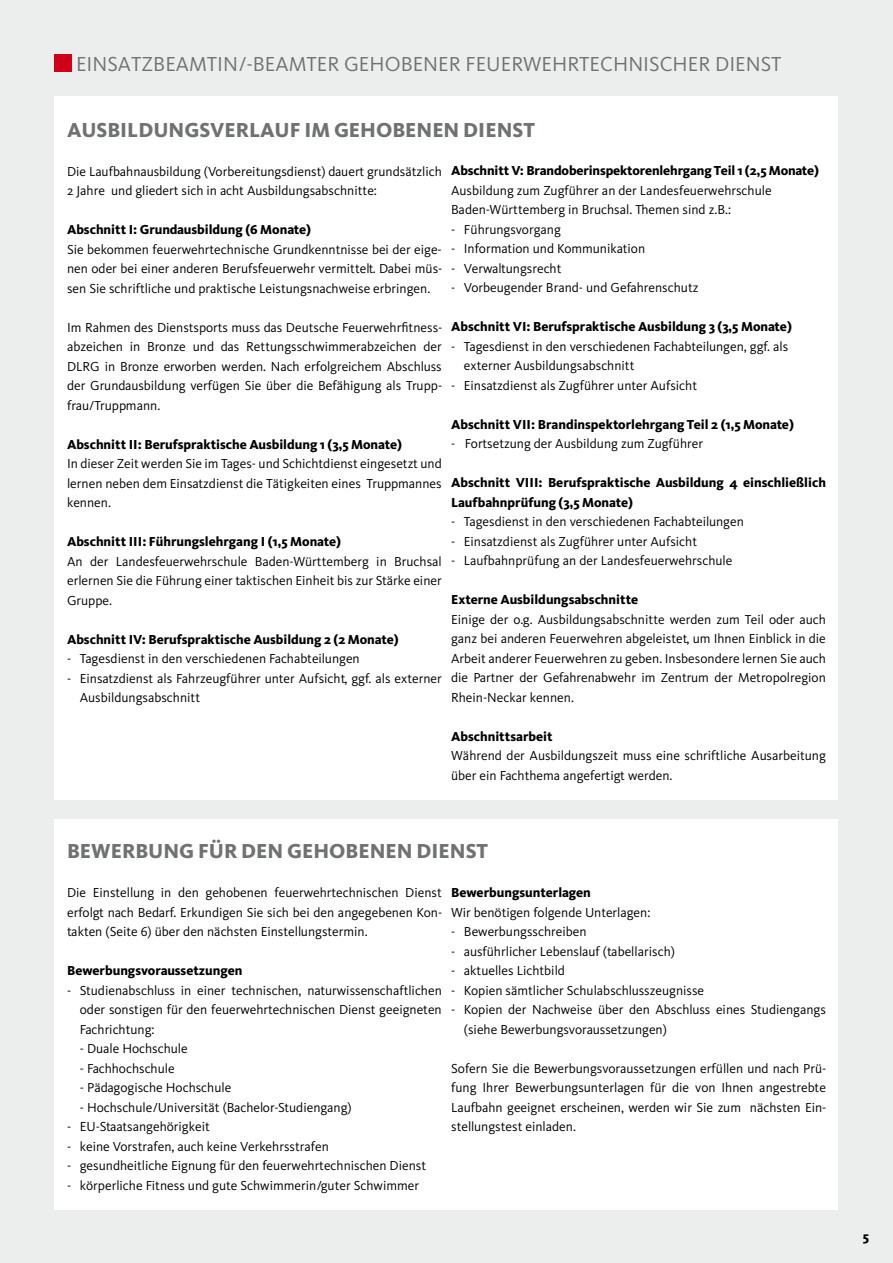
<style>
.page{position:relative;width:893px;height:1263px;background:#eceded}
.page>*{position:absolute;margin:0;border:0;box-sizing:border-box;transform-origin:0 0}
.t1{font:800 21px "Kievit";color:#707172}
.t2{font:21px "Kievit";color:#707172}
.t3{font:13.5px/19.5px "Kievit";color:#000;text-align:justify}
.t4{font:800 13.5px/19.5px "Kievit";color:#000}
</style>
<div class="page">
<div style="left:54px;top:96px;width:784px;height:704px;background:#fff"></div>
<div style="left:54px;top:819px;width:784px;height:390px;background:#fff"></div>
<div style="left:54px;top:54px;width:17px;height:17px;background:#d10019"></div>
<h1 class="t2" style="left:76px;top:51px;width:707px">EINSATZBEAMTIN/-BEAMTER GEHOBENER FEUERWEHRTECHNISCHER DIENST</h1>
<h1 class="t1" style="left:67px;top:117px;width:469px">AUSBILDUNGSVERLAUF IM GEHOBENEN DIENST</h1>
<p class="t3" style="left:67px;top:161px;width:376px">Die Laufbahnausbildung (Vorbereitungsdienst) dauert grundsätzlich<br>2 Jahre und gliedert sich in acht Ausbildungsabschnitte:</p>
<p class="t4" style="left:67px;top:220px;width:246px">Abschnitt I: Grundausbildung (6 Monate)</p>
<p class="t3" style="left:67px;top:239px;width:377px">Sie bekommen feuerwehrtechnische Grundkenntnisse bei der eige&shy;nen oder bei einer anderen Berufsfeuerwehr vermittelt. Dabei müs&shy;sen Sie schriftliche und praktische Leistungsnachweise erbringen.</p>
<p class="t3" style="left:67px;top:317px;width:377px">Im Rahmen des Dienstsports muss das Deutsche Feuerwehrfitness&shy;abzeichen in Bronze und das Rettungsschwimmerabzeichen der DLRG in Bronze erworben werden. Nach erfolgreichem Abschluss der Grundausbildung verfügen Sie über die Befähigung als Trupp&shy;frau/Truppmann.</p>
<p class="t4" style="left:67px;top:434px;width:336px">Abschnitt II: Berufspraktische Ausbildung 1 (3,5 Monate)</p>
<p class="t3" style="left:67px;top:454px;width:376px">In dieser Zeit werden Sie im Tages- und Schichtdienst eingesetzt und lernen neben dem Einsatzdienst die Tätigkeiten eines Truppmannes kennen.</p>
<p class="t4" style="left:67px;top:531px;width:275px">Abschnitt III: Führungslehrgang I (1,5 Monate)</p>
<p class="t3" style="left:67px;top:551px;width:376px">An der Landesfeuerwehrschule Baden-Württemberg in Bruchsal erlernen Sie die Führung einer taktischen Einheit bis zur Stärke einer Gruppe.</p>
<p class="t4" style="left:67px;top:629px;width:333px">Abschnitt IV: Berufspraktische Ausbildung 2 (2 Monate)</p>
<p class="t3" style="left:67px;top:648px;width:294px">- Tagesdienst in den verschiedenen Fachabteilungen</p>
<p class="t3" style="left:80px;top:668px;width:363px;text-indent:-13px">- Einsatzdienst als Fahrzeugführer unter Aufsicht, ggf. als externer<br>Ausbildungsabschnitt</p>
<p class="t4" style="left:451px;top:161px;width:369px">Abschnitt V: Brandoberinspektorenlehrgang Teil 1 (2,5 Monate)</p>
<p class="t3" style="left:451px;top:180px;width:322px">Ausbildung zum Zugführer an der Landesfeuerwehrschule<br>Baden-Württemberg in Bruchsal. Themen sind z.B.:</p>
<p class="t3" style="left:451px;top:219px;width:111px">- Führungsvorgang</p>
<p class="t3" style="left:451px;top:239px;width:195px">- Information und Kommunikation</p>
<p class="t3" style="left:451px;top:258px;width:112px">- Verwaltungsrecht</p>
<p class="t3" style="left:451px;top:278px;width:249px">- Vorbeugender Brand- und Gefahrenschutz</p>
<p class="t4" style="left:451px;top:317px;width:342px">Abschnitt VI: Berufspraktische Ausbildung 3 (3,5 Monate)</p>
<p class="t3" style="left:464px;top:336px;width:326px;text-indent:-13px">- Tagesdienst in den verschiedenen Fachabteilungen, ggf. als externer Ausbildungsabschnitt</p>
<p class="t3" style="left:451px;top:375px;width:247px">- Einsatzdienst als Zugführer unter Aufsicht</p>
<p class="t4" style="left:451px;top:414px;width:344px">Abschnitt VII: Brandinspektorlehrgang Teil 2 (1,5 Monate)</p>
<p class="t3" style="left:451px;top:434px;width:253px">- Fortsetzung der Ausbildung zum Zugführer</p>
<p class="t4" style="left:451px;top:473px;width:376px">Abschnitt VIII: Berufspraktische Ausbildung 4 einschließlich<br>Laufbahnprüfung (3,5 Monate)</p>
<p class="t3" style="left:451px;top:512px;width:294px">- Tagesdienst in den verschiedenen Fachabteilungen</p>
<p class="t3" style="left:451px;top:531px;width:247px">- Einsatzdienst als Zugführer unter Aufsicht</p>
<p class="t3" style="left:451px;top:551px;width:283px">- Laufbahnprüfung an der Landesfeuerwehrschule</p>
<p class="t4" style="left:451px;top:590px;width:189px">Externe Ausbildungsabschnitte</p>
<p class="t3" style="left:451px;top:609px;width:376px">Einige der o.g. Ausbildungsabschnitte werden zum Teil oder auch ganz bei anderen Feuerwehren abgeleistet, um Ihnen Einblick in die Arbeit anderer Feuerwehren zu geben. Insbesondere lernen Sie auch die Partner der Gefahrenabwehr im Zentrum der Metropolregion Rhein-Neckar kennen.</p>
<p class="t4" style="left:451px;top:726px;width:103px">Abschnittsarbeit</p>
<p class="t3" style="left:451px;top:746px;width:376px">Während der Ausbildungszeit muss eine schriftliche Ausarbeitung über ein Fachthema angefertigt werden.</p>
<h1 class="t1" style="left:67px;top:838px;width:423px">BEWERBUNG FÜR DEN GEHOBENEN DIENST</h1>
<p class="t3" style="left:67px;top:883px;width:377px">Die Einstellung in den gehobenen feuerwehrtechnischen Dienst erfolgt nach Bedarf. Erkundigen Sie sich bei den angegebenen Kon&shy;takten (Seite 6) über den nächsten Einstellungstermin.</p>
<p class="t4" style="left:67px;top:961px;width:177px">Bewerbungsvoraussetzungen</p>
<p class="t3" style="left:80px;top:980px;width:363px;text-indent:-13px">- Studienabschluss in einer technischen, naturwissenschaftlichen oder sonstigen für den feuerwehrtechnischen Dienst geeigneten Fachrichtung:</p>
<p class="t3" style="left:80px;top:1039px;width:109px">- Duale Hochschule</p>
<p class="t3" style="left:80px;top:1058px;width:96px">- Fachhochschule</p>
<p class="t3" style="left:80px;top:1078px;width:153px">- Pädagogische Hochschule</p>
<p class="t3" style="left:80px;top:1097px;width:273px">- Hochschule/Universität (Bachelor-Studiengang)</p>
<p class="t3" style="left:67px;top:1117px;width:144px">- EU-Staatsangehörigkeit</p>
<p class="t3" style="left:67px;top:1136px;width:263px">- keine Vorstrafen, auch keine Verkehrsstrafen</p>
<p class="t3" style="left:67px;top:1155px;width:361px">- gesundheitliche Eignung für den feuerwehrtechnischen Dienst</p>
<p class="t3" style="left:67px;top:1175px;width:353px">- körperliche Fitness und gute Schwimmerin/guter Schwimmer</p>
<p class="t4" style="left:451px;top:882px;width:141px">Bewerbungsunterlagen</p>
<p class="t3" style="left:451px;top:902px;width:201px">Wir benötigen folgende Unterlagen:</p>
<p class="t3" style="left:451px;top:921px;width:137px">- Bewerbungsschreiben</p>
<p class="t3" style="left:451px;top:941px;width:225px">- ausführlicher Lebenslauf (tabellarisch)</p>
<p class="t3" style="left:451px;top:960px;width:115px">- aktuelles Lichtbild</p>
<p class="t3" style="left:451px;top:980px;width:254px">- Kopien sämtlicher Schulabschlusszeugnisse</p>
<p class="t3" style="left:464px;top:999px;width:363px;text-indent:-13px">- Kopien der Nachweise über den Abschluss eines Studiengangs (siehe Bewerbungsvoraussetzungen)</p>
<p class="t3" style="left:451px;top:1058px;width:377px">Sofern Sie die Bewerbungsvoraussetzungen erfüllen und nach Prü&shy;fung Ihrer Bewerbungsunterlagen für die von Ihnen angestrebte Laufbahn geeignet erscheinen, werden wir Sie zum nächsten Ein&shy;stellungstest einladen.</p>
<p class="t4" style="left:863px;top:1226px;width:8px">5</p>
</div>
